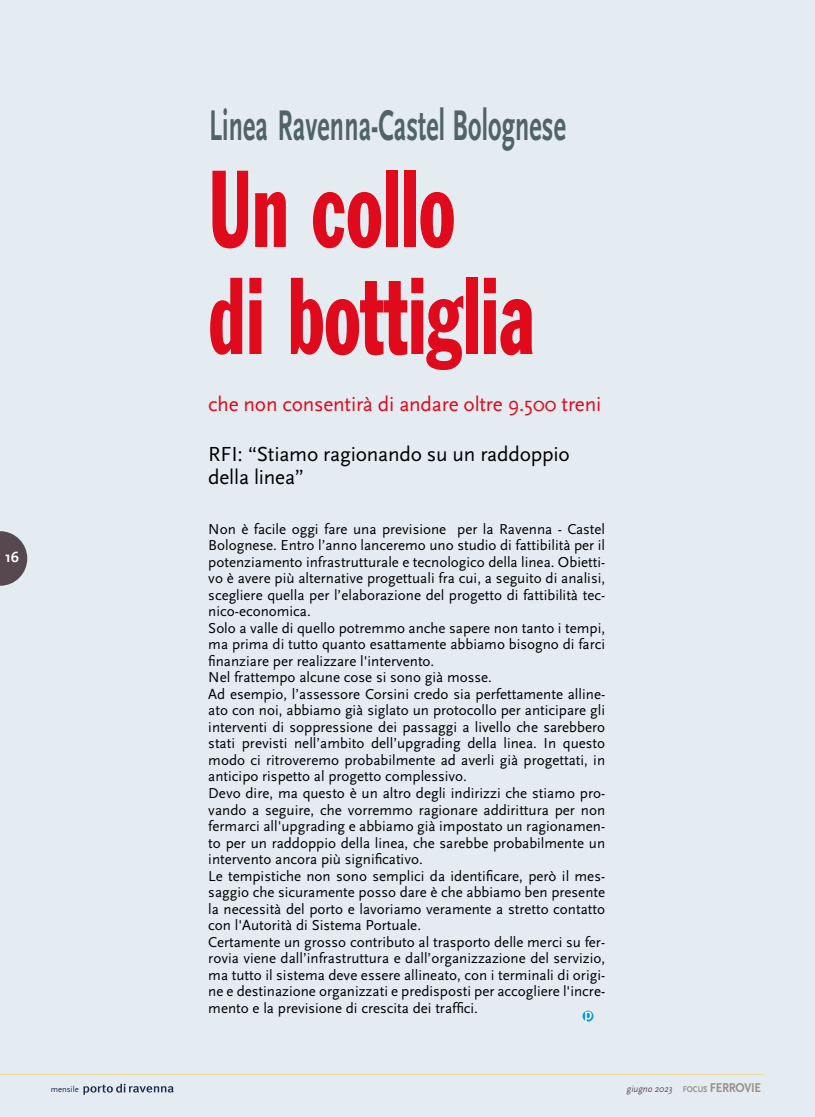
<style>
.page{position:relative;width:815px;height:1117px;background:#fff}
.page>*{position:absolute;margin:0;border:0;box-sizing:border-box;transform-origin:0 0}
.t1{font:condensed 107px/107px "Franklin Gothic";letter-spacing:.005em;color:#df0a1c;scale:.69 1}
.t2{font:700 44.75px "Scala Sans";letter-spacing:.005em;color:#516463;scale:.58 1}
.t3{font:21.25px/22.5px "Scala Sans";letter-spacing:-.01em;color:#000}
.t4{font:21.25px "Scala Sans";letter-spacing:-.01em;color:#df0a1c}
.t5{font:15px/16.5px "Scala Sans";color:#000}
.t6{font:700 15px "Scala Sans";color:#fff}
.t7{font:italic 9.88px "Scala Sans";color:#56484e;scale:.9 1}
.t8{font:8.62px "Scala Sans";color:#182d4d}
.s1{font-weight:700;font-style:normal;font-size:8.75px;color:#979087}
.s2{font-weight:700;font-style:normal;font-size:13.38px;color:#979087}
</style>
<div class="page">
<div style="left:0;top:0;width:815px;height:1116px;background:#e4ecf1"></div>
<svg style="left:0;top:531px;width:27px;height:54px"></svg>
<svg style="left:83px;top:1083px;width:91px;height:11px"></svg>
<hr style="left:0;top:1073px;width:764px;height:1px;background:#ecd9a6">
<div style="left:583px;top:1010px;width:10px;height:11px;background:#009fe3;border-radius:50%"></div>
<svg style="left:585px;top:1011px;width:7px;height:11px"></svg>
<p class="t6" style="left:5px;top:549px;width:16px">16</p>
<h2 class="t2" style="left:209px;top:101px;width:617px">Linea Ravenna-Castel Bolognese</h2>
<h1 class="t1" style="left:209px;top:154px;width:474px">Un collo di bottiglia</h1>
<h3 class="t4" style="left:208px;top:392px;width:394px">che non consentirà di andare oltre 9.500 treni</h3>
<h3 class="t3" style="left:208px;top:443px;width:363px">RFI: “Stiamo ragionando su un raddoppio della linea”</h3>
<p class="t5" style="left:208px;top:521px;width:398px">Non è facile oggi fare una previsione per la Ravenna - Castel Bolognese. Entro l’anno lanceremo uno studio di fattibilità per il potenziamento infrastrutturale e tecnologico della linea. Obietti&shy;vo è avere più alternative progettuali fra cui, a seguito di analisi, scegliere quella per l’elaborazione del progetto di fattibilità tec&shy;nico-economica.<br>Solo a valle di quello potremmo anche sapere non tanto i tempi, ma prima di tutto quanto esattamente abbiamo bisogno di farci finanziare per realizzare l'intervento.<br>Nel frattempo alcune cose si sono già mosse.<br>Ad esempio, l’assessore Corsini credo sia perfettamente alline&shy;ato con noi, abbiamo già siglato un protocollo per anticipare gli interventi di soppressione dei passaggi a livello che sarebbero stati previsti nell’ambito dell’upgrading della linea. In questo modo ci ritroveremo probabilmente ad averli già progettati, in anticipo rispetto al progetto complessivo.<br>Devo dire, ma questo è un altro degli indirizzi che stiamo pro&shy;vando a seguire, che vorremmo ragionare addirittura per non fermarci all'upgrading e abbiamo già impostato un ragionamen&shy;to per un raddoppio della linea, che sarebbe probabilmente un intervento ancora più significativo.<br>Le tempistiche non sono semplici da identificare, però il mes&shy;saggio che sicuramente posso dare è che abbiamo ben presente la necessità del porto e lavoriamo veramente a stretto contatto con l'Autorità di Sistema Portuale.<br>Certamente un grosso contributo al trasporto delle merci su fer&shy;rovia viene dall’infrastruttura e dall’organizzazione del servizio, ma tutto il sistema deve essere allineato, con i terminali di origi&shy;ne e destinazione organizzati e predisposti per accogliere l'incre&shy;mento e la previsione di crescita dei traffici.</p>
<p class="t8" style="left:51px;top:1084px;width:30px">mensile</p>
<p class="t7" style="left:627px;top:1083px;width:151px">giugno 2023 <span class="s1">FOCUS</span> <span class="s2">FERROVIE</span></p>
</div>
